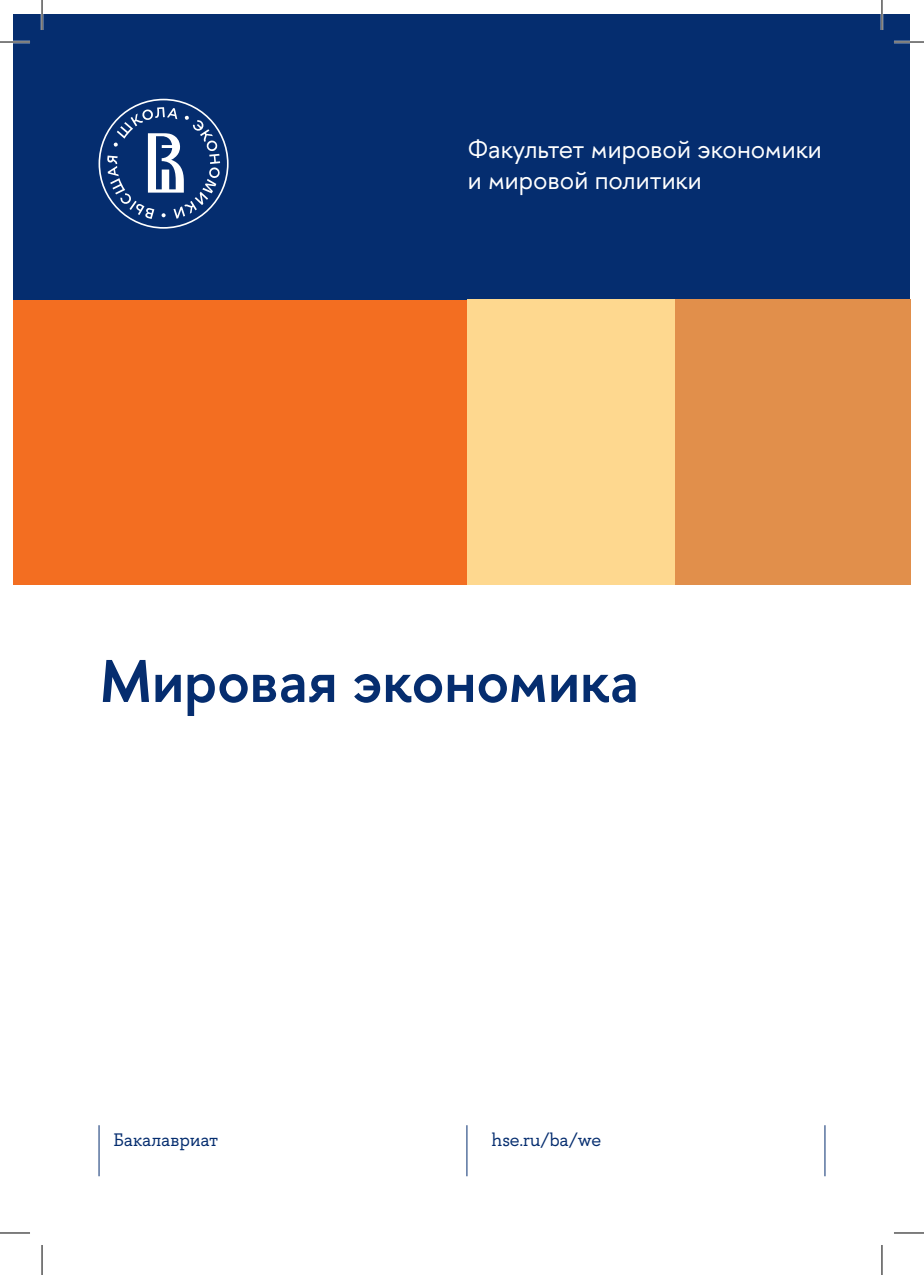
<style>
.page{position:relative;width:924px;height:1275px;background:#fff}
.page>*{position:absolute;margin:0;border:0;box-sizing:border-box;transform-origin:0 0}
.t1{font:600 60px "HSE Sans";color:#052d6f}
.t2{font:26px/31.2px "HSE Sans";color:#fff}
.t3{font:18px "HSE Slab";letter-spacing:-.01em;color:#052d6f}
</style>
<div class="page">
<div style="left:14px;top:299px;width:453px;height:286px;background:#f36e21"></div>
<div style="left:14px;top:14px;width:895px;height:285px;background:#052d6f"></div>
<div style="left:467px;top:299px;width:207px;height:286px;background:#fed88f"></div>
<div style="left:674px;top:299px;width:235px;height:286px;background:#e18f4b"></div>
<hr style="left:824px;top:1125px;width:1px;height:51px;background:#052d6f">
<svg style="left:98px;top:99px;width:130px;height:130px"></svg>
<hr style="left:98px;top:1125px;width:1px;height:51px;background:#052d6f">
<hr style="left:466px;top:1125px;width:1px;height:51px;background:#052d6f">
<hr style="left:0;top:41px;width:30px;height:2px;background:#fff">
<hr style="left:893px;top:41px;width:30px;height:2px;background:#fff">
<hr style="left:41px;top:0;width:2px;height:30px;background:#fff">
<hr style="left:880px;top:0;width:2px;height:30px;background:#fff">
<hr style="left:0;top:42px;width:30px;height:1px;background:#000">
<hr style="left:893px;top:42px;width:30px;height:1px;background:#000">
<hr style="left:0;top:1232px;width:30px;height:1px;background:#000">
<hr style="left:893px;top:1232px;width:30px;height:1px;background:#000">
<hr style="left:42px;top:0;width:1px;height:30px;background:#000">
<hr style="left:42px;top:1245px;width:1px;height:30px;background:#000">
<hr style="left:881px;top:0;width:1px;height:30px;background:#000">
<hr style="left:881px;top:1245px;width:1px;height:30px;background:#000">
<p class="t2" style="left:467px;top:134px;width:355px">Факультет мировой экономики и мировой политики</p>
<p class="t1" style="left:99px;top:642px;width:540px">Мировая экономика</p>
<p class="t3" style="left:113px;top:1128px;width:106px">Бакалавриат</p>
<p class="t3" style="left:491px;top:1128px;width:111px">hse.ru/ba/we</p>
</div>
